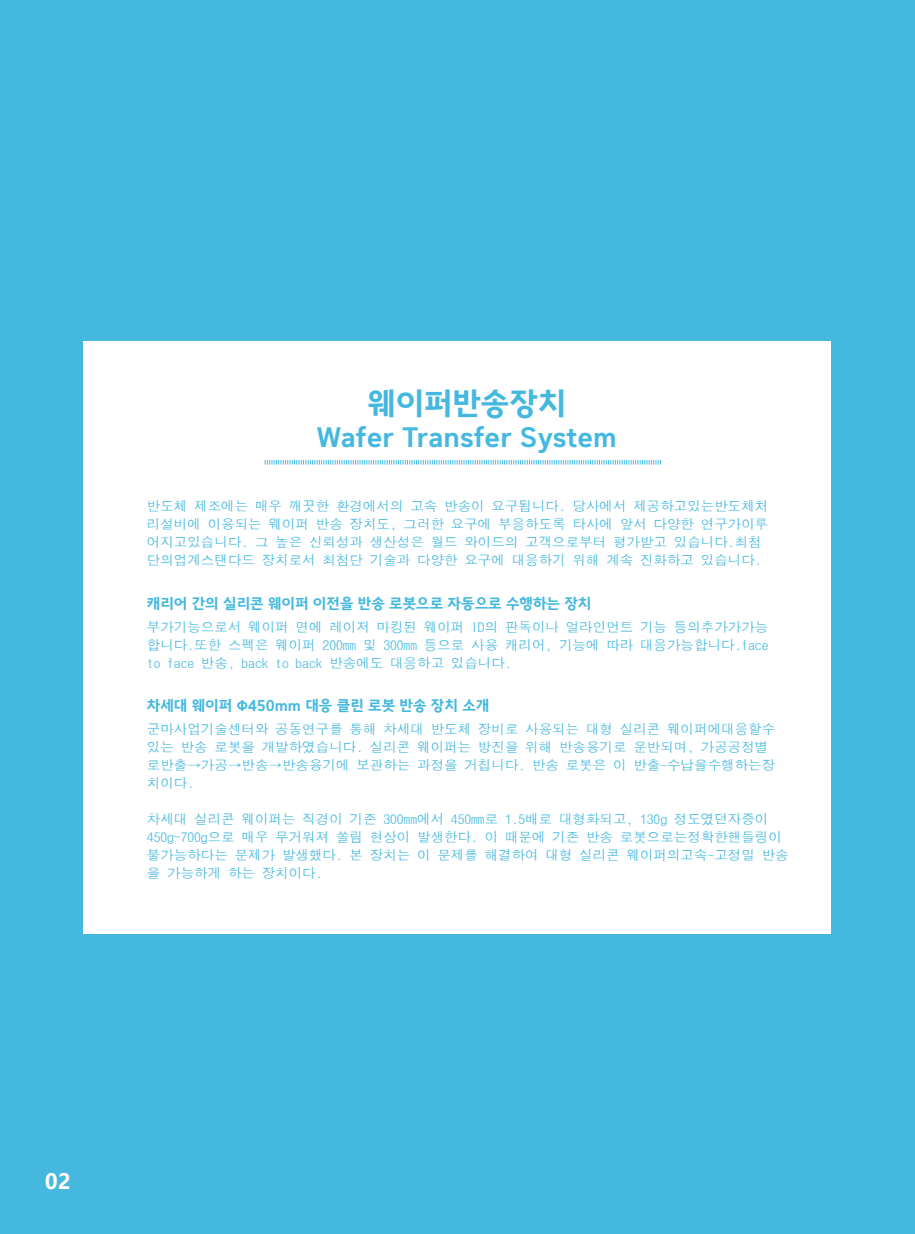
<style>
.page{position:relative;width:915px;height:1234px;background:#fff}
.page>*{position:absolute;margin:0;border:0;box-sizing:border-box;transform-origin:0 0}
.t1{font:700 31.5px "Kimjungchul Gothic";color:#44b8df}
.t2{font:700 27px "Kimjungchul Gothic";color:#44b8df}
.t3{font:700 21px "Microsoft Ya Hei";color:#fff}
.t4{font:700 15px "Kimjungchul Gothic";color:#44b8df}
.t5{font:13.5px/18px "Dotum Che";color:#44b8df}
</style>
<div class="page">
<div style="left:0;top:0;width:914px;height:1233px;background:#44b8df"></div>
<div style="left:84px;top:340px;width:747px;height:593px;background:#fff"></div>
<svg style="left:265px;top:460px;width:394px;height:4px"></svg>
<h1 class="t1" style="left:367px;top:385px;width:200px">웨이퍼반송장치</h1>
<h2 class="t2" style="left:317px;top:420px;width:301px">Wafer Transfer System</h2>
<p class="t5" style="left:147px;top:497px;width:623px">반도체 제조에는 매우 깨끗한 환경에서의 고속 반송이 요구됩니다. 당사에서 제공하고있는반도체처 리설비에 이용되는 웨이퍼 반송 장치도, 그러한 요구에 부응하도록 타사에 앞서 다양한 연구가이루 어지고있습니다. 그 높은 신뢰성과 생산성은 월드 와이드의 고객으로부터 평가받고 있습니다.최첨 단의업계스탠다드 장치로서 최첨단 기술과 다양한 요구에 대응하기 위해 계속 진화하고 있습니다.</p>
<p class="t4" style="left:147px;top:594px;width:446px">캐리어 간의 실리콘 웨이퍼 이전을 반송 로봇으로 자동으로 수행하는 장치</p>
<p class="t5" style="left:147px;top:617px;width:623px;text-align:justify">부가기능으로서 웨이퍼 면에 레이저 마킹된 웨이퍼 ID의 판독이나 얼라인먼트 기능 등의추가가가능 합니다.또한 스펙은 웨이퍼 200mm 및 300mm 등으로 사용 캐리어, 기능에 따라 대응가능합니다.face to face 반송, back to back 반송에도 대응하고 있습니다.</p>
<p class="t4" style="left:147px;top:696px;width:344px">차세대 웨이퍼 Φ450mm 대응 클린 로봇 반송 장치 소개</p>
<p class="t5" style="left:147px;top:720px;width:629px">군마사업기술센터와 공동연구를 통해 차세대 반도체 장비로 사용되는 대형 실리콘 웨이퍼에대응할수 있는 반송 로봇을 개발하였습니다. 실리콘 웨이퍼는 방진을 위해 반송용기로 운반되며, 가공공정별 로반출→가공→반송→반송용기에 보관하는 과정을 거칩니다. 반송 로봇은 이 반출-수납을수행하는장 치이다.</p>
<p class="t5" style="left:147px;top:810px;width:643px">차세대 실리콘 웨이퍼는 직경이 기존 300mm에서 450mm로 1.5배로 대형화되고, 130g 정도였던자중이 450g~700g으로 매우 무거워져 쏠림 현상이 발생한다. 이 때문에 기존 반송 로봇으로는정확한핸들링이 불가능하다는 문제가 발생했다. 본 장치는 이 문제를 해결하여 대형 실리콘 웨이퍼의고속-고정밀 반송 을 가능하게 하는 장치이다.</p>
<h3 class="t3" style="left:45px;top:1166px;width:27px">02</h3>
</div>
